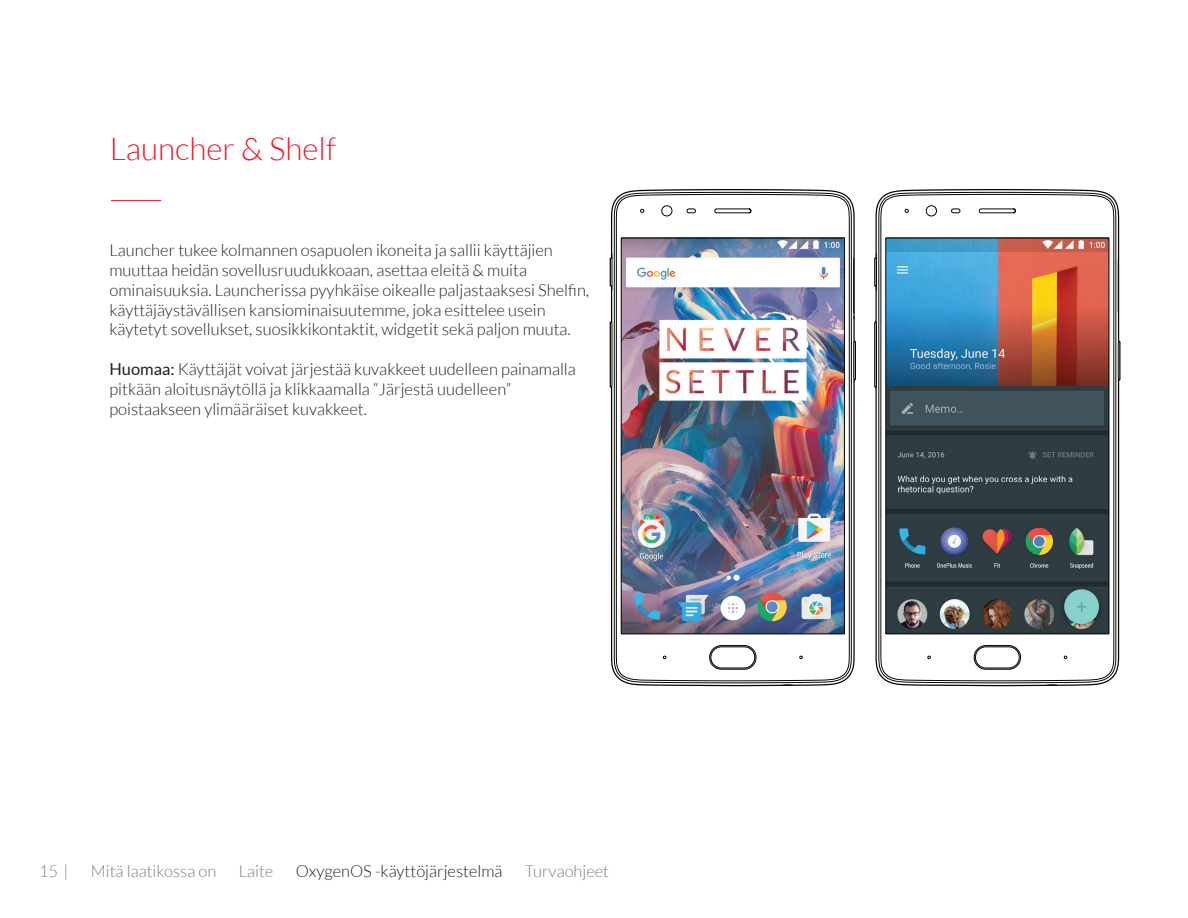
<style>
.page{position:relative;width:1188px;height:918px;background:#fff}
.page>*{position:absolute;margin:0;border:0;box-sizing:border-box;transform-origin:0 0}
.t1{font:300 31.5px "Lato";color:#ee1b2b}
.t2{font:300 16.5px/19.8px "Lato";color:#231f20}
.t3{font:300 16.5px "Lato";color:#7e7f7e}
.s1{font-weight:400}
</style>
<div class="page">
<hr style="left:111px;top:200px;width:50px;height:1px;background:#ee1b2b">
<svg style="left:875px;top:189px;width:246px;height:498px"></svg>
<svg style="left:878px;top:192px;width:239px;height:492px"></svg>
<svg style="left:874px;top:205px;width:63px;height:183px"></svg>
<img style="left:886px;top:238px;width:223px;height:396px">
<svg style="left:609px;top:189px;width:247px;height:498px"></svg>
<svg style="left:614px;top:192px;width:238px;height:492px"></svg>
<svg style="left:610px;top:205px;width:63px;height:183px"></svg>
<img style="left:622px;top:238px;width:222px;height:396px">
<h1 class="t1" style="left:110px;top:132px;width:228px">Launcher &amp; Shelf</h1>
<p class="t2" style="left:110px;top:241px;width:481px">Launcher tukee kolmannen osapuolen ikoneita ja sallii käyttäjien muuttaa heidän sovellusruudukkoaan, asettaa eleitä &amp; muita ominaisuuksia. Launcherissa pyyhkäise oikealle paljastaaksesi Shelfin, käyttäjäystävällisen kansiominaisuutemme, joka esittelee usein käytetyt sovellukset, suosikkikontaktit, widgetit sekä paljon muuta.</p>
<p class="t2" style="left:110px;top:359px;width:468px"><span class="s1">Huomaa:</span> Käyttäjät voivat järjestää kuvakkeet uudelleen painamalla pitkään aloitusnäytöllä ja klikkaamalla “Järjestä uudelleen” poistaakseen ylimääräiset kuvakkeet.</p>
<p class="t3" style="left:39px;top:863px;width:31px">15 |</p>
<p class="t3" style="left:91px;top:862px;width:127px">Mitä laatikossa on</p>
<p class="t3" style="left:239px;top:862px;width:36px">Laite</p>
<p class="t2" style="left:296px;top:861px;width:208px">OxygenOS -käyttöjärjestelmä</p>
<p class="t3" style="left:525px;top:862px;width:86px">Turvaohjeet</p>
</div>
